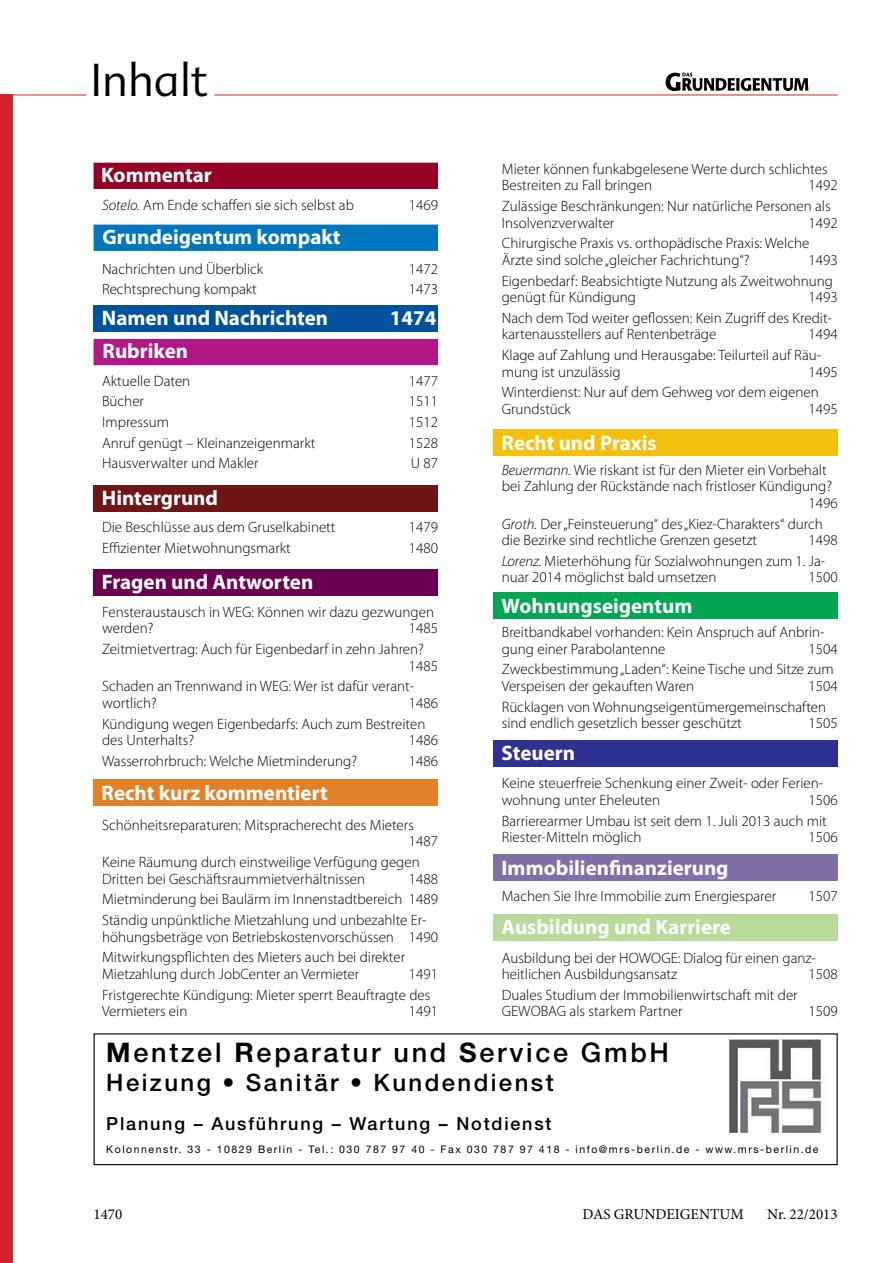
<style>
.page{position:relative;width:893px;height:1263px;background:#fff}
.page>*{position:absolute;margin:0;border:0;box-sizing:border-box;transform-origin:0 0}
.t1{font:300 45px "Advert";color:#000}
.t2{font:500 27px "Helvetica Neue LT";letter-spacing:.1em;color:#000}
.t3{font:500 24px "Helvetica Neue LT";letter-spacing:.1em;color:#000}
.t4{font:700 21px "Myriad Pro";color:#fff}
.t5{font:500 18px "Helvetica Neue LT";letter-spacing:.1em;color:#000}
.t6{font:300 15px/20.7px "Myriad Pro";color:#000}
.t7{font:15px "Minion Pro";color:#000}
.t8{font:10.5px "Helvetica Neue LT";letter-spacing:.145em;color:#000}
.s1{font-style:italic}
.s2{font-weight:700}
</style>
<div class="page">
<hr style="left:214px;top:95px;width:624px;height:1px;background:#d2232a">
<div style="left:0;top:95px;width:13px;height:1168px;background:#d2232a"></div>
<svg style="left:666px;top:73px;width:142px;height:18px"></svg>
<hr style="left:0;top:95px;width:86px;height:1px;background:#d2232a">
<div style="left:94px;top:163px;width:344px;height:26px;background:#940026"></div>
<div style="left:94px;top:339px;width:344px;height:26px;background:#b21786"></div>
<div style="left:94px;top:225px;width:344px;height:26px;background:#0077bc;border:2px solid #0077bc"></div>
<div style="left:94px;top:305px;width:344px;height:27px;background:#00529c"></div>
<div style="left:94px;top:486px;width:344px;height:26px;background:#6e1517"></div>
<div style="left:94px;top:570px;width:344px;height:26px;background:#6b0053"></div>
<div style="left:94px;top:780px;width:344px;height:26px;background:#e38129"></div>
<div style="left:493px;top:429px;width:345px;height:27px;background:#f3c10d"></div>
<div style="left:493px;top:592px;width:345px;height:27px;background:#00a651"></div>
<div style="left:493px;top:740px;width:345px;height:26px;background:#2e3092"></div>
<div style="left:493px;top:855px;width:345px;height:26px;background:#816ea7"></div>
<div style="left:493px;top:914px;width:345px;height:26px;background:#b8da9a"></div>
<img style="left:728px;top:1039px;width:94px;height:94px">
<div style="left:94px;top:1033px;width:744px;height:132px;border:1px solid #000"></div>
<h1 class="t1" style="left:90px;top:54px;width:119px">Inhalt</h1>
<h3 class="t4" style="left:101px;top:161px;width:112px">Kommentar</h3>
<p class="t6" style="left:102px;top:194px;width:253px"><span class="s1">Sotelo.</span> Am Ende schaffen sie sich selbst ab</p>
<p class="t6" style="left:409px;top:194px;width:31px">1469</p>
<h3 class="t4" style="left:103px;top:223px;width:240px">Grundeigentum kompakt</h3>
<p class="t6" style="left:102px;top:258px;width:163px">Nachrichten und Überblick</p>
<p class="t6" style="left:409px;top:258px;width:31px">1472</p>
<p class="t6" style="left:102px;top:279px;width:156px">Rechtsprechung kompakt</p>
<p class="t6" style="left:409px;top:279px;width:31px">1473</p>
<h3 class="t4" style="left:102px;top:304px;width:228px">Namen und Nachrichten</h3>
<h3 class="t4" style="left:390px;top:304px;width:48px">1474</h3>
<h3 class="t4" style="left:103px;top:338px;width:87px">Rubriken</h3>
<p class="t6" style="left:102px;top:370px;width:90px">Aktuelle Daten</p>
<p class="t6" style="left:409px;top:370px;width:31px">1477</p>
<p class="t6" style="left:102px;top:391px;width:43px">Bücher</p>
<p class="t6" style="left:409px;top:391px;width:31px">1511</p>
<p class="t6" style="left:102px;top:411px;width:68px">Impressum</p>
<p class="t6" style="left:409px;top:411px;width:31px">1512</p>
<p class="t6" style="left:102px;top:432px;width:215px">Anruf genügt – Kleinanzeigenmarkt</p>
<p class="t6" style="left:409px;top:432px;width:31px">1528</p>
<p class="t6" style="left:102px;top:453px;width:158px">Hausverwalter und Makler</p>
<p class="t6" style="left:411px;top:453px;width:29px">U 87</p>
<h3 class="t4" style="left:102px;top:484px;width:118px">Hintergrund</h3>
<p class="t6" style="left:102px;top:517px;width:235px">Die Beschlüsse aus dem Gruselkabinett</p>
<p class="t6" style="left:409px;top:517px;width:31px">1479</p>
<p class="t6" style="left:102px;top:537px;width:190px">Effizienter Mietwohnungsmarkt</p>
<p class="t6" style="left:409px;top:537px;width:31px">1480</p>
<h3 class="t4" style="left:102px;top:569px;width:213px">Fragen und Antworten</h3>
<p class="t6" style="left:102px;top:603px;width:333px;line-height:16.5px">Fensteraustausch in WEG: Können wir dazu gezwungen werden?</p>
<p class="t6" style="left:102px;top:618px;width:337px;text-indent:307px">1485<br>Zeitmietvertrag: Auch für Eigenbedarf in zehn Jahren?</p>
<p class="t6" style="left:102px;top:655px;width:337px;text-indent:307px">1485<br>Schaden an Trennwand in WEG: Wer ist dafür verant-</p>
<p class="t6" style="left:102px;top:692px;width:56px">wortlich?</p>
<p class="t6" style="left:102px;top:692px;width:337px;text-indent:307px">1486<br>Kündigung wegen Eigenbedarfs: Auch zum Bestreiten</p>
<p class="t6" style="left:102px;top:730px;width:94px">des Unterhalts?</p>
<p class="t6" style="left:409px;top:730px;width:31px">1486</p>
<p class="t6" style="left:102px;top:750px;width:257px">Wasserrohrbruch: Welche Mietminderung?</p>
<p class="t6" style="left:409px;top:750px;width:31px">1486</p>
<h3 class="t4" style="left:102px;top:779px;width:228px">Recht kurz kommentiert</h3>
<p class="t6" style="left:409px;top:816px;width:31px;line-height:16.5px;text-indent:-307px">Schönheitsreparaturen: Mitspracherecht des Mieters<br>1487</p>
<p class="t6" style="left:102px;top:854px;width:319px;line-height:16.5px">Keine Räumung durch einstweilige Verfügung gegen<br>Dritten bei Geschäftsraummietverhältnissen</p>
<p class="t6" style="left:102px;top:868px;width:337px;text-align:justify;text-indent:307px">1488<br>Mietminderung bei Baulärm im Innenstadtbereich 1489<br>Ständig unpünktliche Mietzahlung und unbezahlte Er-</p>
<p class="t6" style="left:102px;top:926px;width:337px">höhungsbeträge von Betriebskostenvorschüssen 1490<br>Mitwirkungspflichten des Mieters auch bei direkter</p>
<p class="t6" style="left:102px;top:963px;width:259px">Mietzahlung durch JobCenter an Vermieter</p>
<p class="t6" style="left:102px;top:963px;width:337px;text-indent:307px">1491<br>Fristgerechte Kündigung: Mieter sperrt Beauftragte des</p>
<p class="t6" style="left:102px;top:1001px;width:87px">Vermieters ein</p>
<p class="t6" style="left:409px;top:1001px;width:31px">1491</p>
<p class="t6" style="left:502px;top:160px;width:327px;line-height:16.5px">Mieter können funkabgelesene Werte durch schlichtes<br>Bestreiten zu Fall bringen</p>
<p class="t6" style="left:502px;top:175px;width:337px;text-indent:307px">1492<br>Zulässige Beschränkungen: Nur natürliche Personen als</p>
<p class="t6" style="left:502px;top:212px;width:114px">Insolvenzverwalter</p>
<p class="t6" style="left:502px;top:212px;width:337px;text-indent:307px">1492<br>Chirurgische Praxis vs. orthopädische Praxis: Welche</p>
<p class="t6" style="left:502px;top:249px;width:249px">Ärzte sind solche „gleicher Fachrichtung“?</p>
<p class="t6" style="left:502px;top:249px;width:337px;text-indent:307px">1493<br>Eigenbedarf: Beabsichtigte Nutzung als Zweitwohnung</p>
<p class="t6" style="left:502px;top:287px;width:136px">genügt für Kündigung</p>
<p class="t6" style="left:502px;top:287px;width:337px;text-indent:307px">1493<br>Nach dem Tod weiter geflossen: Kein Zugriff des Kredit-</p>
<p class="t6" style="left:502px;top:324px;width:216px">kartenausstellers auf Rentenbeträge</p>
<p class="t6" style="left:502px;top:324px;width:337px;text-indent:307px">1494<br>Klage auf Zahlung und Herausgabe: Teilurteil auf Räu-</p>
<p class="t6" style="left:502px;top:361px;width:120px">mung ist unzulässig</p>
<p class="t6" style="left:502px;top:361px;width:337px;text-indent:307px">1495<br>Winterdienst: Nur auf dem Gehweg vor dem eigenen</p>
<p class="t6" style="left:502px;top:398px;width:71px">Grundstück</p>
<p class="t6" style="left:808px;top:398px;width:31px">1495</p>
<h3 class="t4" style="left:502px;top:429px;width:157px">Recht und Praxis</h3>
<p class="t6" style="left:502px;top:459px;width:326px"><span class="s1">Beuermann.</span> Wie riskant ist für den Mieter ein Vorbehalt</p>
<p class="t6" style="left:502px;top:476px;width:332px">bei Zahlung der Rückstände nach fristloser Kündigung?</p>
<p class="t6" style="left:808px;top:492px;width:31px">1496</p>
<p class="t6" style="left:502px;top:515px;width:323px;line-height:16.5px"><span class="s1">Groth.</span> Der „Feinsteuerung“ des „Kiez-Charakters“ durch die Bezirke sind rechtliche Grenzen gesetzt</p>
<p class="t6" style="left:502px;top:530px;width:337px;text-indent:307px">1498<br><span class="s1">Lorenz.</span> Mieterhöhung für Sozialwohnungen zum 1. Ja-</p>
<p class="t6" style="left:502px;top:567px;width:216px">nuar 2014 möglichst bald umsetzen</p>
<p class="t6" style="left:808px;top:567px;width:31px">1500</p>
<h3 class="t4" style="left:502px;top:592px;width:192px">Wohnungseigentum</h3>
<p class="t6" style="left:502px;top:624px;width:324px;line-height:16.5px">Breitbandkabel vorhanden: Kein Anspruch auf Anbrin&shy;gung einer Parabolantenne</p>
<p class="t6" style="left:502px;top:638px;width:337px;text-align:right">1504<br>Zweckbestimmung „Laden“: Keine Tische und Sitze zum</p>
<p class="t6" style="left:502px;top:675px;width:194px">Verspeisen der gekauften Waren</p>
<p class="t6" style="left:502px;top:675px;width:337px;text-indent:307px">1504<br>Rücklagen von Wohnungseigentümergemeinschaften</p>
<p class="t6" style="left:502px;top:712px;width:242px">sind endlich gesetzlich besser geschützt</p>
<p class="t6" style="left:808px;top:712px;width:31px">1505</p>
<h3 class="t4" style="left:502px;top:739px;width:75px">Steuern</h3>
<p class="t6" style="left:502px;top:775px;width:323px;line-height:16.5px">Keine steuerfreie Schenkung einer Zweit- oder Ferien&shy;wohnung unter Eheleuten</p>
<p class="t6" style="left:502px;top:789px;width:337px;text-indent:307px">1506<br>Barrierearmer Umbau ist seit dem 1. Juli 2013 auch mit</p>
<p class="t6" style="left:502px;top:827px;width:141px">Riester-Mitteln möglich</p>
<p class="t6" style="left:808px;top:827px;width:31px">1506</p>
<h3 class="t4" style="left:502px;top:854px;width:229px">Immobilienfinanzierung</h3>
<h3 class="t4" style="left:502px;top:913px;width:231px">Ausbildung und Karriere</h3>
<p class="t6" style="left:502px;top:886px;width:276px">Machen Sie Ihre Immobilie zum Energiesparer</p>
<p class="t6" style="left:808px;top:886px;width:31px">1507</p>
<p class="t6" style="left:502px;top:949px;width:316px;line-height:16.5px">Ausbildung bei der HOWOGE: Dialog für einen ganz&shy;heitlichen Ausbildungsansatz</p>
<p class="t6" style="left:808px;top:963px;width:31px">1508</p>
<p class="t6" style="left:502px;top:986px;width:297px;line-height:16.5px">Duales Studium der Immobilienwirtschaft mit der<br>GEWOBAG als starkem Partner</p>
<p class="t6" style="left:808px;top:1001px;width:31px">1509</p>
<h2 class="t2" style="left:106px;top:1036px;width:564px"><span class="s2">M</span>entzel <span class="s2">R</span>eparatur und <span class="s2">S</span>ervice GmbH</h2>
<h3 class="t3" style="left:106px;top:1068px;width:449px">Heizung • Sanitär • Kundendienst</h3>
<p class="t5" style="left:106px;top:1112px;width:447px">Planung – Ausführung – Wartung – Notdienst</p>
<p class="t8" style="left:106px;top:1142px;width:714px">Kolonnenstr. 33 - 10829 Berlin - Tel.: 030 787 97 40 - Fax 030 787 97 418 - info@mrs-berlin.de - www.mrs-berlin.de</p>
<p class="t7" style="left:94px;top:1204px;width:30px">1470</p>
<p class="t7" style="left:583px;top:1204px;width:163px">DAS GRUNDEIGENTUM</p>
<p class="t7" style="left:767px;top:1204px;width:72px">Nr. 22/2013</p>
</div>
